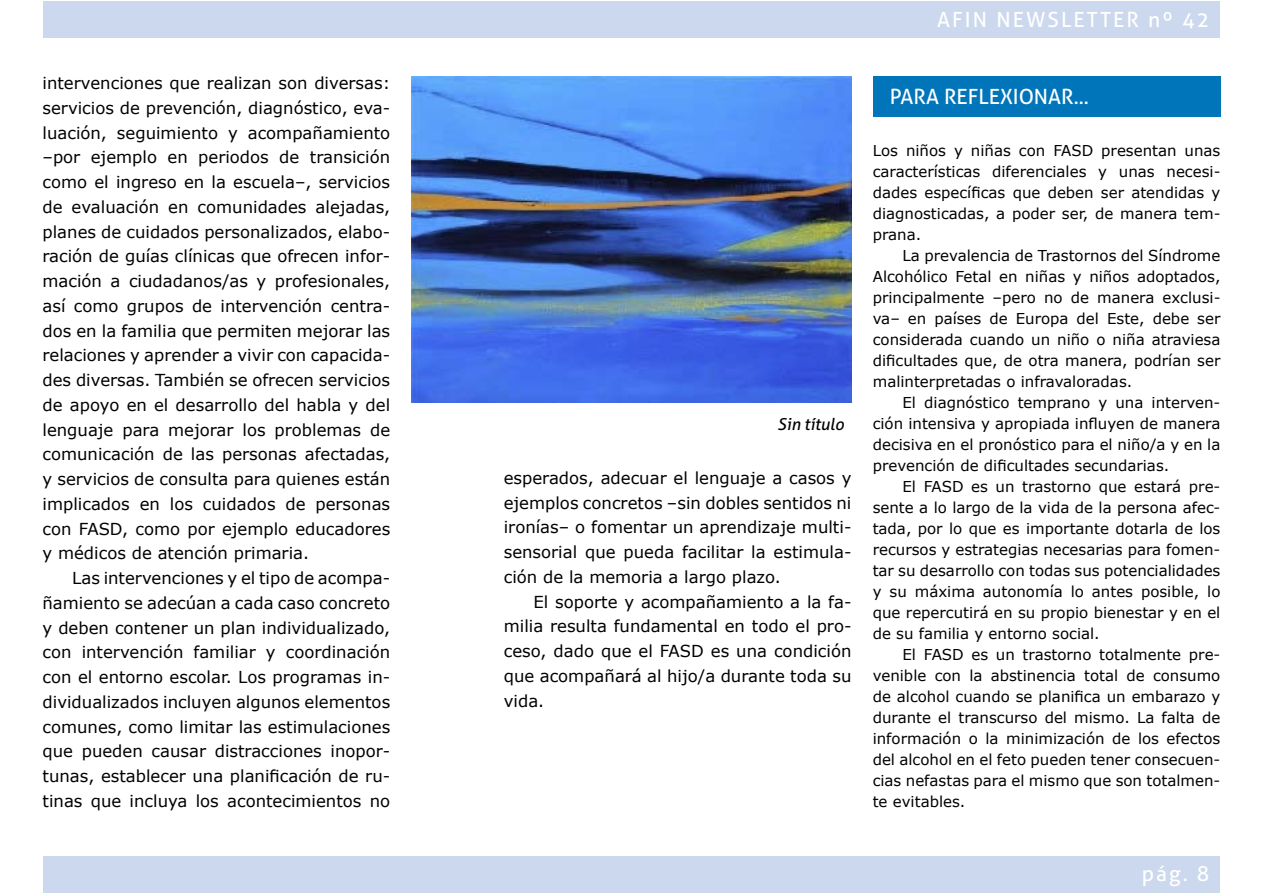
<style>
.page{position:relative;width:1263px;height:893px;background:#fff}
.page>*{position:absolute;margin:0;border:0;box-sizing:border-box;transform-origin:0 0}
.t1{font:21px "Aller";letter-spacing:.1em;color:#fff}
.t2{font:21px "Aller";color:#fff}
.t3{font:16.5px/24.8px "Verdana";color:#000;text-align:justify}
.t4{font:italic 16.5px "Aller";color:#000}
.t5{font:15px/21px "Verdana";color:#000;text-align:justify}
</style>
<div class="page">
<div style="left:43px;top:1px;width:1177px;height:37px;background:#ccd8ed"></div>
<div style="left:43px;top:856px;width:1177px;height:37px;background:#ccd8ed"></div>
<img style="left:412px;top:77px;width:439px;height:326px">
<div style="left:873px;top:77px;width:347px;height:40px;background:#0075b9"></div>
<p class="t3" style="left:43px;top:71px;width:349px">intervenciones que realizan son diversas: servicios de prevención, diagnóstico, eva&shy;luación, seguimiento y acompañamiento –por ejemplo en periodos de transición como el ingreso en la escuela–, servicios de evaluación en comunidades alejadas, planes de cuidados personalizados, elabo&shy;ración de guías clínicas que ofrecen infor&shy;mación a ciudadanos/as y profesionales, así como grupos de intervención centra&shy;dos en la familia que permiten mejorar las relaciones y aprender a vivir con capacida&shy;des diversas. También se ofrecen servicios de apoyo en el desarrollo del habla y del lenguaje para mejorar los problemas de comunicación de las personas afectadas, y servicios de consulta para quienes están implicados en los cuidados de personas con FASD, como por ejemplo educadores y médicos de atención primaria.</p>
<p class="t3" style="left:43px;top:566px;width:349px;text-indent:30px">Las intervenciones y el tipo de acompa&shy;ñamiento se adecúan a cada caso concreto y deben contener un plan individualizado, con intervención familiar y coordinación con el entorno escolar. Los programas in&shy;dividualizados incluyen algunos elementos comunes, como limitar las estimulaciones que pueden causar distracciones inopor&shy;tunas, establecer una planificación de ru&shy;tinas que incluya los acontecimientos no</p>
<p class="t1" style="left:937px;top:7px;width:274px">AFIN NEWSLETTER nº 42</p>
<p class="t4" style="left:778px;top:414px;width:68px">Sin título</p>
<p class="t3" style="left:504px;top:466px;width:349px">esperados, adecuar el lenguaje a casos y ejemplos concretos –sin dobles sentidos ni ironías– o fomentar un aprendizaje multi&shy;sensorial que pueda facilitar la estimula&shy;ción de la memoria a largo plazo.</p>
<p class="t3" style="left:504px;top:590px;width:349px;text-indent:30px">El soporte y acompañamiento a la fa&shy;milia resulta fundamental en todo el pro&shy;ceso, dado que el FASD es una condición que acompañará al hijo/a durante toda su vida.</p>
<p class="t2" style="left:890px;top:84px;width:201px">PARA REFLEXIONAR...</p>
<p class="t5" style="left:873px;top:140px;width:349px">Los niños y niñas con FASD presentan unas características diferenciales y unas necesi&shy;dades específicas que deben ser atendidas y diagnosticadas, a poder ser, de manera tem&shy;prana.</p>
<p class="t5" style="left:873px;top:245px;width:349px;text-indent:30px">La prevalencia de Trastornos del Síndrome Alcohólico Fetal en niñas y niños adoptados, principalmente –pero no de manera exclusi&shy;va– en países de Europa del Este, debe ser considerada cuando un niño o niña atraviesa dificultades que, de otra manera, podrían ser malinterpretadas o infravaloradas.</p>
<p class="t5" style="left:873px;top:392px;width:349px;text-indent:30px">El diagnóstico temprano y una interven&shy;ción intensiva y apropiada influyen de manera decisiva en el pronóstico para el niño/a y en la prevención de dificultades secundarias.</p>
<p class="t5" style="left:873px;top:476px;width:349px;text-indent:30px">El FASD es un trastorno que estará pre&shy;sente a lo largo de la vida de la persona afec&shy;tada, por lo que es importante dotarla de los recursos y estrategias necesarias para fomen&shy;tar su desarrollo con todas sus potencialidades y su máxima autonomía lo antes posible, lo que repercutirá en su propio bienestar y en el de su familia y entorno social.</p>
<p class="t5" style="left:873px;top:644px;width:349px;text-indent:30px">El FASD es un trastorno totalmente pre&shy;venible con la abstinencia total de consumo de alcohol cuando se planifica un embarazo y durante el transcurso del mismo. La falta de información o la minimización de los efectos del alcohol en el feto pueden tener consecuen&shy;cias nefastas para el mismo que son totalmen&shy;te evitables.</p>
<p class="t1" style="left:1142px;top:861px;width:69px">pág. 8</p>
</div>
